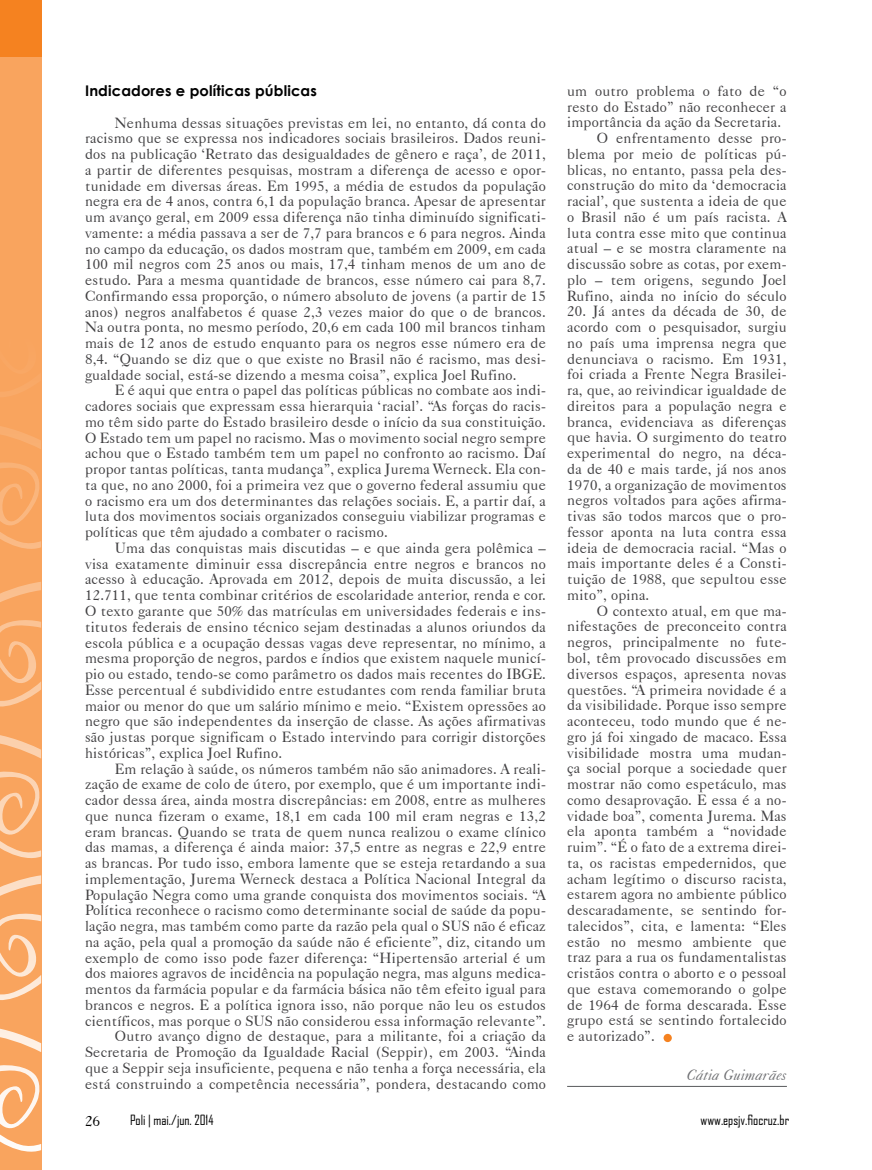
<style>
.page{position:relative;width:872px;height:1170px;background:#fff}
.page>*{position:absolute;margin:0;border:0;box-sizing:border-box;transform-origin:0 0}
.t1{font:italic 15px "Caslon 540 BT";letter-spacing:.03em;color:#6d6e71}
.t2{font:15px "Caslon 540 BT";color:#000}
.t3{font:14.7px/15.8px "Caslon 540 BT";letter-spacing:.015em;color:#414042;text-align:justify}
.t4{font:700 14.7px "Century Gothic";letter-spacing:.01em;color:#000}
.t5{font:13.5px "Agency FB";color:#000}
</style>
<div class="page">
<div style="left:0;top:0;width:41px;height:1169px;background:#f9a45e"></div>
<div style="left:0;top:0;width:41px;height:57px;background:#f58220"></div>
<svg style="left:0;top:272px;width:42px;height:880px"></svg>
<svg style="left:663px;top:1033px;width:9px;height:8px"></svg>
<hr style="left:567px;top:1085px;width:220px;height:1px;background:#58595b">
<p class="t4" style="left:85px;top:80px;width:233px">Indicadores e políticas públicas</p>
<p class="t3" style="left:85px;top:114px;width:462px;text-indent:30px">Nenhuma dessas situações previstas em lei, no entanto, dá conta do racismo que se expressa nos indicadores sociais brasileiros. Dados reuni&shy;dos na publicação ‘Retrato das desigualdades de gênero e raça’, de 2011, a partir de diferentes pesquisas, mostram a diferença de acesso e opor&shy;tunidade em diversas áreas. Em 1995, a média de estudos da população negra era de 4 anos, contra 6,1 da população branca. Apesar de apresentar um avanço geral, em 2009 essa diferença não tinha diminuído significati&shy;vamente: a média passava a ser de 7,7 para brancos e 6 para negros. Ainda no campo da educação, os dados mostram que, também em 2009, em cada 100 mil negros com 25 anos ou mais, 17,4 tinham menos de um ano de estudo. Para a mesma quantidade de brancos, esse número cai para 8,7.<br>Confirmando essa proporção, o número absoluto de jovens (a partir de 15 anos) negros analfabetos é quase 2,3 vezes maior do que o de brancos.<br>Na outra ponta, no mesmo período, 20,6 em cada 100 mil brancos tinham mais de 12 anos de estudo enquanto para os negros esse número era de 8,4. “Quando se diz que o que existe no Brasil não é racismo, mas desi&shy;gualdade social, está-se dizendo a mesma coisa”, explica Joel Rufino.</p>
<p class="t3" style="left:85px;top:382px;width:462px;text-indent:30px">E é aqui que entra o papel das políticas públicas no combate aos indi&shy;cadores sociais que expressam essa hierarquia ‘racial’. “As forças do racis&shy;mo têm sido parte do Estado brasileiro desde o início da sua constituição.<br>O Estado tem um papel no racismo. Mas o movimento social negro sempre achou que o Estado também tem um papel no confronto ao racismo. Daí propor tantas políticas, tanta mudança”, explica Jurema Werneck. Ela con&shy;ta que, no ano 2000, foi a primeira vez que o governo federal assumiu que o racismo era um dos determinantes das relações sociais. E, a partir daí, a luta dos movimentos sociais organizados conseguiu viabilizar programas e políticas que têm ajudado a combater o racismo.</p>
<p class="t3" style="left:85px;top:539px;width:462px;text-indent:30px">Uma das conquistas mais discutidas – e que ainda gera polêmica – visa exatamente diminuir essa discrepância entre negros e brancos no acesso à educação. Aprovada em 2012, depois de muita discussão, a lei 12.711, que tenta combinar critérios de escolaridade anterior, renda e cor.<br>O texto garante que 50% das matrículas em universidades federais e ins&shy;titutos federais de ensino técnico sejam destinadas a alunos oriundos da escola pública e a ocupação dessas vagas deve representar, no mínimo, a mesma proporção de negros, pardos e índios que existem naquele municí&shy;pio ou estado, tendo-se como parâmetro os dados mais recentes do IBGE.<br>Esse percentual é subdividido entre estudantes com renda familiar bruta maior ou menor do que um salário mínimo e meio. “Existem opressões ao negro que são independentes da inserção de classe. As ações afirmativas são justas porque significam o Estado intervindo para corrigir distorções históricas”, explica Joel Rufino.</p>
<p class="t3" style="left:85px;top:760px;width:462px;text-align:right">Em relação à saúde, os números também não são animadores. A reali&shy;zação de exame de colo de útero, por exemplo, que é um importante indi&shy;cador dessa área, ainda mostra discrepâncias: em 2008, entre as mulheres que nunca fizeram o exame, 18,1 em cada 100 mil eram negras e 13,2 eram brancas. Quando se trata de quem nunca realizou o exame clínico das mamas, a diferença é ainda maior: 37,5 entre as negras e 22,9 entre as brancas. Por tudo isso, embora lamente que se esteja retardando a sua implementação, Jurema Werneck destaca a Política Nacional Integral da População Negra como uma grande conquista dos movimentos sociais. “A Política reconhece o racismo como determinante social de saúde da popu&shy;lação negra, mas também como parte da razão pela qual o SUS não é eficaz na ação, pela qual a promoção da saúde não é eficiente”, diz, citando um exemplo de como isso pode fazer diferença: “Hipertensão arterial é um dos maiores agravos de incidência na população negra, mas alguns medica&shy;mentos da farmácia popular e da farmácia básica não têm efeito igual para brancos e negros. E a política ignora isso, não porque não leu os estudos científicos, mas porque o SUS não considerou essa informação relevante”.<br>Outro avanço digno de destaque, para a militante, foi a criação da Secretaria de Promoção da Igualdade Racial (Seppir), em 2003. “Ainda que a Seppir seja insuficiente, pequena e não tenha a força necessária, ela está construindo a competência necessária”, pondera, destacando como</p>
<p class="t3" style="left:567px;top:83px;width:221px">um outro problema o fato de “o</p>
<p class="t3" style="left:567px;top:98px;width:221px">resto do Estado” não reconhecer a</p>
<p class="t3" style="left:567px;top:114px;width:215px">importância da ação da Secretaria.</p>
<p class="t3" style="left:597px;top:130px;width:191px">O enfrentamento desse pro-</p>
<p class="t3" style="left:567px;top:146px;width:221px">blema por meio de políticas pú-</p>
<p class="t3" style="left:567px;top:161px;width:221px">blicas, no entanto, passa pela des-</p>
<p class="t3" style="left:567px;top:177px;width:221px">construção do mito da ‘democracia</p>
<p class="t3" style="left:567px;top:193px;width:221px">racial’, que sustenta a ideia de que</p>
<p class="t3" style="left:567px;top:209px;width:221px">o Brasil não é um país racista. A</p>
<p class="t3" style="left:567px;top:224px;width:221px">luta contra esse mito que continua</p>
<p class="t3" style="left:567px;top:240px;width:221px">atual – e se mostra claramente na</p>
<p class="t3" style="left:567px;top:256px;width:221px">discussão sobre as cotas, por exem-</p>
<p class="t3" style="left:567px;top:272px;width:221px">plo – tem origens, segundo Joel</p>
<p class="t3" style="left:567px;top:287px;width:221px">Rufino, ainda no início do século</p>
<p class="t3" style="left:567px;top:303px;width:221px">20. Já antes da década de 30, de acordo com o pesquisador, surgiu no país uma imprensa negra que denunciava o racismo. Em 1931, foi criada a Frente Negra Brasilei&shy;ra, que, ao reivindicar igualdade de direitos para a população negra e branca, evidenciava as diferenças que havia. O surgimento do teatro experimental do negro, na déca&shy;da de 40 e mais tarde, já nos anos 1970, a organização de movimentos negros voltados para ações afirma&shy;tivas são todos marcos que o pro&shy;fessor aponta na luta contra essa ideia de democracia racial. “Mas o mais importante deles é a Consti&shy;tuição de 1988, que sepultou esse mito”, opina.</p>
<p class="t3" style="left:567px;top:602px;width:221px;text-indent:30px">O contexto atual, em que ma&shy;nifestações de preconceito contra negros, principalmente no fute&shy;bol, têm provocado discussões em diversos espaços, apresenta novas questões. “A primeira novidade é a da visibilidade. Porque isso sempre aconteceu, todo mundo que é ne&shy;gro já foi xingado de macaco. Essa visibilidade mostra uma mudan&shy;ça social porque a sociedade quer mostrar não como espetáculo, mas como desaprovação. E essa é a no&shy;vidade boa”, comenta Jurema. Mas ela aponta também a “novidade ruim”. “É o fato de a extrema direi&shy;ta, os racistas empedernidos, que acham legítimo o discurso racista, estarem agora no ambiente público descaradamente, se sentindo for&shy;talecidos”, cita, e lamenta: “Eles estão no mesmo ambiente que traz para a rua os fundamentalistas cristãos contra o aborto e o pessoal que estava comemorando o golpe de 1964 de forma descarada. Esse grupo está se sentindo fortalecido e autorizado”.</p>
<p class="t1" style="left:687px;top:1065px;width:101px">Cátia Guimarães</p>
<p class="t2" style="left:85px;top:1111px;width:17px">26</p>
<p class="t5" style="left:130px;top:1111px;width:85px">Poli | mai./jun. 2014</p>
<p class="t5" style="left:700px;top:1111px;width:90px">www.epsjv.fiocruz.br</p>
</div>
